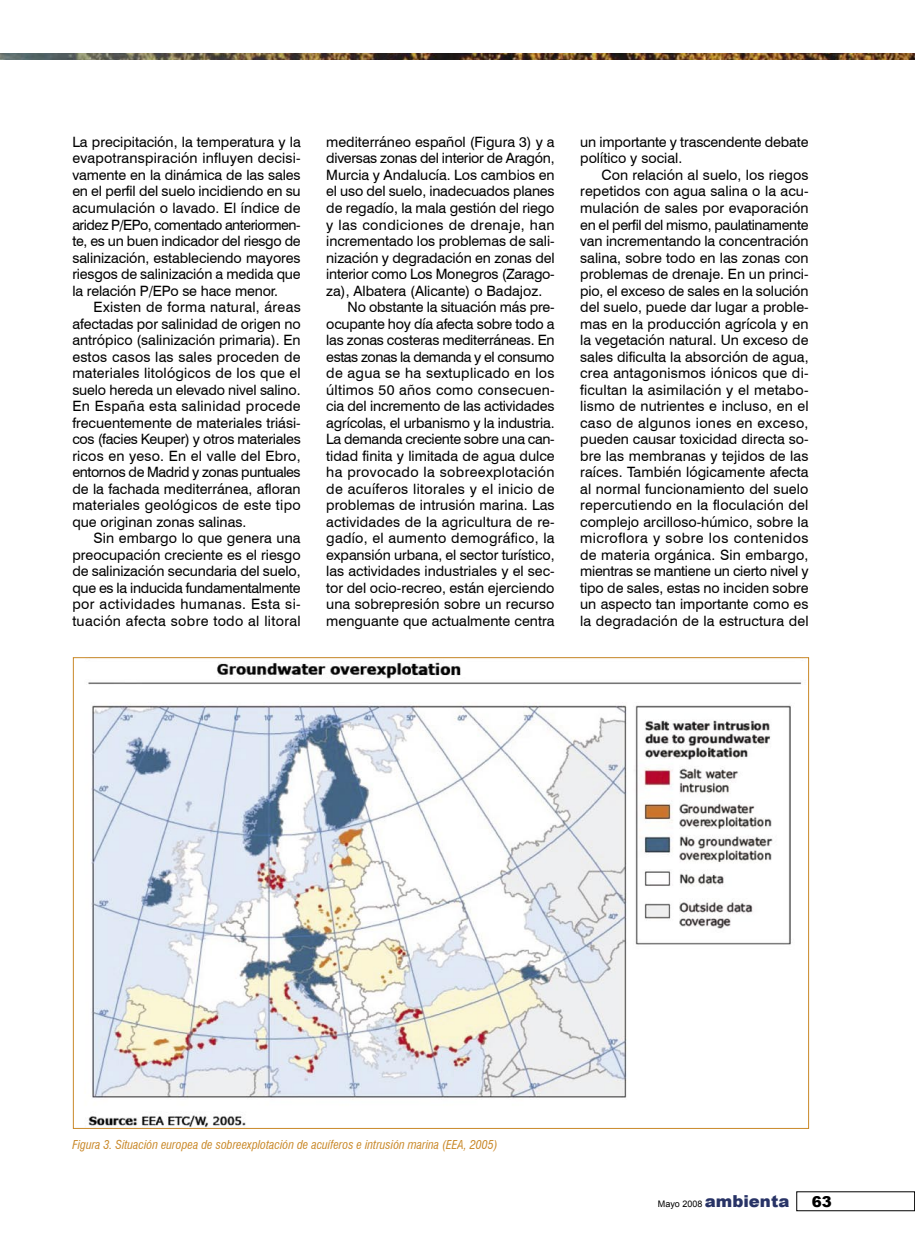
<style>
.page{position:relative;width:915px;height:1255px;background:#fff}
.page>*{position:absolute;margin:0;border:0;box-sizing:border-box;transform-origin:0 0}
.t1{font:900 15px "Arial";color:#000}
.Texto_general{font:14.25px/16.5px "Swiss 721 BT";color:#000;text-align:justify}
.Pie_de_Foto{font:italic condensed 12px "Swiss 721 BT";color:#c98828}
.t2{font:9px "Arial";color:#000}
.s1{font-weight:900;font-size:16.5px;color:#283366}
</style>
<div class="page">
<img style="left:0;top:53px;width:914px;height:7px">
<img style="left:88px;top:662px;width:714px;height:464px">
<img style="left:411px;top:662px;width:55px;height:14px">
<p class="Texto_general" style="left:72px;top:133px;width:230px">La precipitación, la temperatura y la evapotranspiración influyen decisi&shy;vamente en la dinámica de las sales en el perfil del suelo incidiendo en su acumulación o lavado. El índice de aridez P/EPo, comentado anteriormen&shy;te, es un buen indicador del riesgo de salinización, estableciendo mayores riesgos de salinización a medida que la relación P/EPo se hace menor.</p>
<p class="Texto_general" style="left:72px;top:298px;width:230px;text-indent:21px">Existen de forma natural, áreas afectadas por salinidad de origen no antrópico (salinización primaria). En estos casos las sales proceden de materiales litológicos de los que el suelo hereda un elevado nivel salino.<br>En España esta salinidad procede frecuentemente de materiales triási&shy;cos (facies Keuper) y otros materiales ricos en yeso. En el valle del Ebro, entornos de Madrid y zonas puntuales de la fachada mediterránea, afloran materiales geológicos de este tipo que originan zonas salinas.</p>
<p class="Texto_general" style="left:72px;top:529px;width:230px;text-indent:21px">Sin embargo lo que genera una preocupación creciente es el riesgo de salinización secundaria del suelo, que es la inducida fundamentalmente por actividades humanas. Esta si&shy;tuación afecta sobre todo al litoral</p>
<p class="Texto_general" style="left:326px;top:133px;width:230px">mediterráneo español (Figura 3) y a diversas zonas del interior de Aragón, Murcia y Andalucía. Los cambios en el uso del suelo, inadecuados planes de regadío, la mala gestión del riego y las condiciones de drenaje, han incrementado los problemas de sali&shy;nización y degradación en zonas del interior como Los Monegros (Zarago&shy;za), Albatera (Alicante) o Badajoz.</p>
<p class="Texto_general" style="left:326px;top:298px;width:230px;text-indent:21px">No obstante la situación más pre&shy;ocupante hoy día afecta sobre todo a las zonas costeras mediterráneas. En estas zonas la demanda y el consumo de agua se ha sextuplicado en los últimos 50 años como consecuen&shy;cia del incremento de las actividades agrícolas, el urbanismo y la industria.<br>La demanda creciente sobre una can&shy;tidad finita y limitada de agua dulce ha provocado la sobreexplotación de acuíferos litorales y el inicio de problemas de intrusión marina. Las actividades de la agricultura de re&shy;gadío, el aumento demográfico, la expansión urbana, el sector turístico, las actividades industriales y el sec&shy;tor del ocio-recreo, están ejerciendo una sobrepresión sobre un recurso menguante que actualmente centra</p>
<p class="Texto_general" style="left:580px;top:133px;width:230px">un importante y trascendente debate político y social.</p>
<p class="Texto_general" style="left:580px;top:166px;width:230px;text-indent:21px">Con relación al suelo, los riegos repetidos con agua salina o la acu&shy;mulación de sales por evaporación en el perfil del mismo, paulatinamente van incrementando la concentración salina, sobre todo en las zonas con problemas de drenaje. En un princi&shy;pio, el exceso de sales en la solución del suelo, puede dar lugar a proble&shy;mas en la producción agrícola y en la vegetación natural. Un exceso de sales dificulta la absorción de agua, crea antagonismos iónicos que di&shy;ficultan la asimilación y el metabo&shy;lismo de nutrientes e incluso, en el caso de algunos iones en exceso, pueden causar toxicidad directa so&shy;bre las membranas y tejidos de las raíces. También lógicamente afecta al normal funcionamiento del suelo repercutiendo en la floculación del complejo arcilloso-húmico, sobre la microflora y sobre los contenidos de materia orgánica. Sin embargo, mientras se mantiene un cierto nivel y tipo de sales, estas no inciden sobre un aspecto tan importante como es la degradación de la estructura del</p>
<p class="Pie_de_Foto" style="left:72px;top:1136px;width:426px">Figura 3. Situación europea de sobreexplotación de acuíferos e intrusión marina (EEA, 2005)</p>
<p class="t2" style="left:657px;top:1197px;width:133px">Mayo 2008 <span class="s1">ambienta</span></p>
<p class="t1" style="left:811px;top:1190px;width:22px">63</p>
</div>
